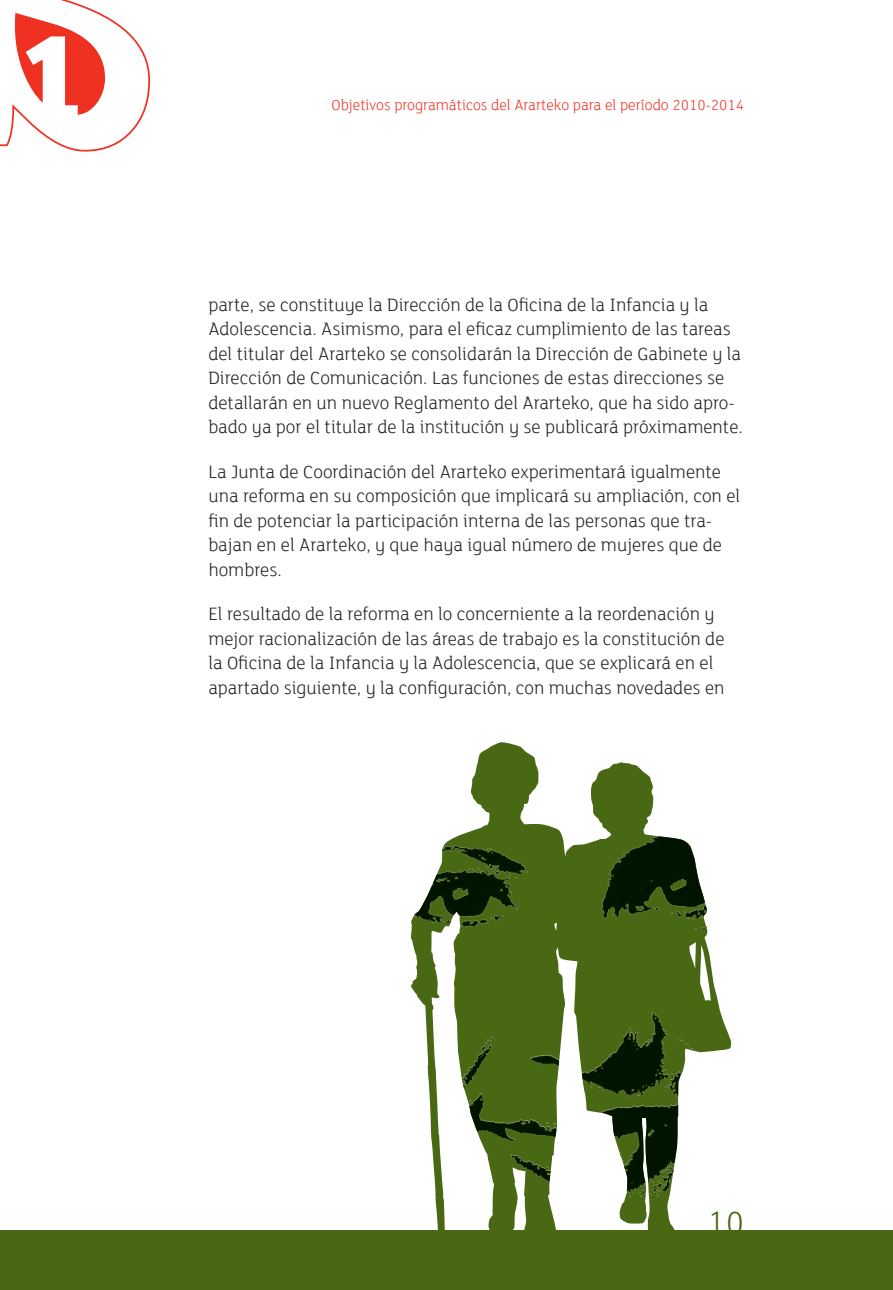
<style>
.page{position:relative;width:893px;height:1290px;background:#fff}
.page>*{position:absolute;margin:0;border:0;box-sizing:border-box;transform-origin:0 0}
.t1{font:800 131.25px "FS Lola";color:#fff}
.t2{font:300 35px "FS Lola";color:#496814}
.texto_normal{font:300 19.25px/24.5px "FS Lola";color:#231f20}
.t3{font:300 15.75px "FS Lola";color:#ef3122}
</style>
<div class="page">
<div style="left:0;top:1230px;width:893px;height:60px;background:#496814"></div>
<svg style="left:500px;top:742px;width:231px;height:488px;fill:#496814"></svg>
<img style="left:411px;top:742px;width:89px;height:488px">
<svg style="left:0;top:0;width:151px;height:152px"></svg>
<p class="t1" style="left:12px;top:-14px;width:79px">1</p>
<p class="t3" style="left:332px;top:95px;width:414px">Objetivos programáticos del Ararteko para el período 2010-2014</p>
<p class="texto_normal" style="left:208px;top:292px;width:536px">parte, se constituye la Dirección de la Oficina de la Infancia y la Adolescencia. Asimismo, para el eficaz cumplimiento de las tareas del titular del Ararteko se consolidarán la Dirección de Gabinete y la Dirección de Comunicación. Las funciones de estas direcciones se detallarán en un nuevo Reglamento del Ararteko, que ha sido apro&shy;bado ya por el titular de la institución y se publicará próximamente.</p>
<p class="texto_normal" style="left:208px;top:458px;width:533px">La Junta de Coordinación del Ararteko experimentará igualmente una reforma en su composición que implicará su ampliación, con el fin de potenciar la participación interna de las personas que tra&shy;bajan en el Ararteko, y que haya igual número de mujeres que de hombres.</p>
<p class="texto_normal" style="left:208px;top:601px;width:518px">El resultado de la reforma en lo concerniente a la reordenación y mejor racionalización de las áreas de trabajo es la constitución de la Oficina de la Infancia y la Adolescencia, que se explicará en el apartado siguiente, y la configuración, con muchas novedades en</p>
<p class="t2" style="left:707px;top:1200px;width:38px">10</p>
</div>
